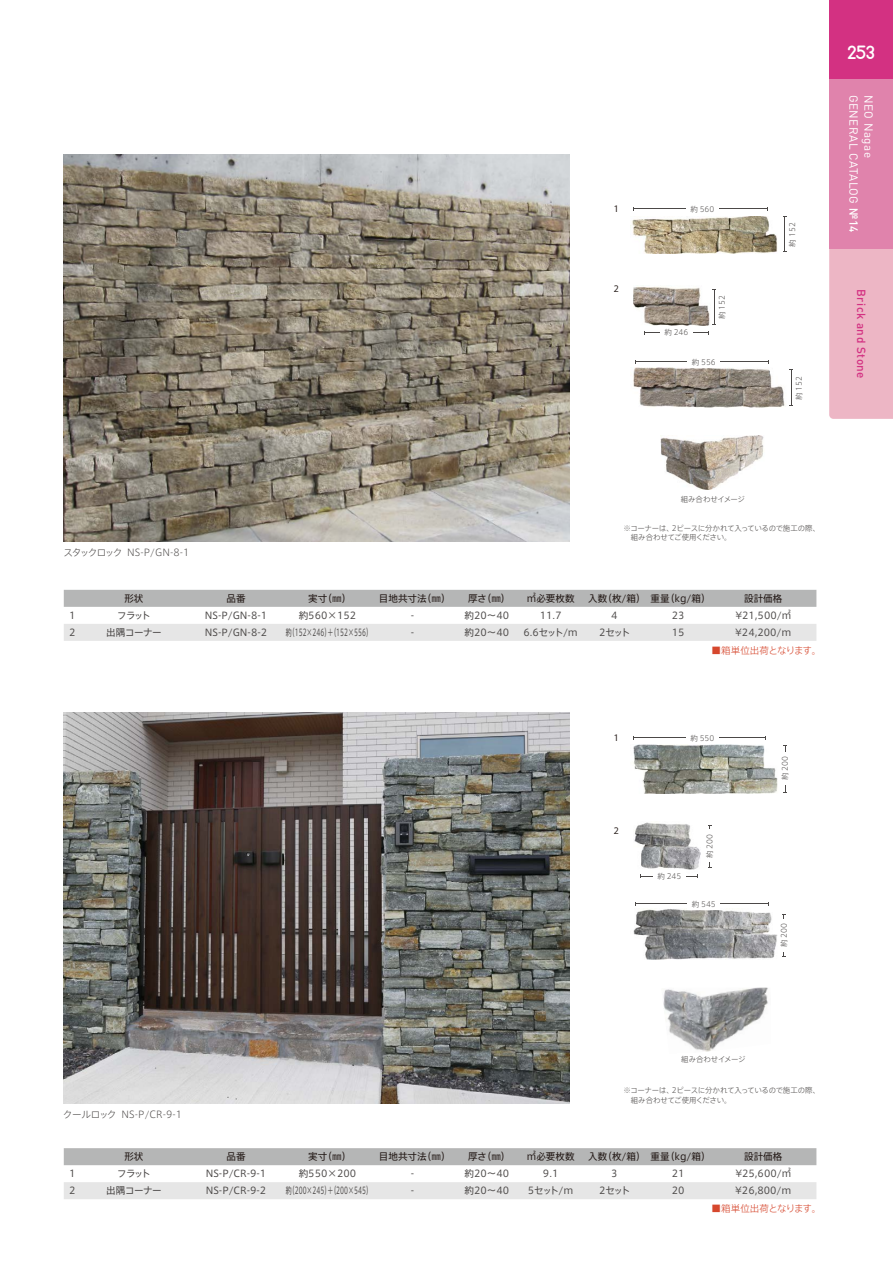
<style>
.page{position:relative;width:893px;height:1263px;background:#fff}
.page>*{position:absolute;margin:0;border:0;box-sizing:border-box;transform-origin:0 0}
.t1{font:19.2px "Arciform";color:#fff}
.t2{font:11.7px "DIN Pro";letter-spacing:.04em;color:#fff}
.t3{font:500 11.7px "DIN Pro";letter-spacing:.04em;color:#d33182}
.t4{font:9.6px "Axis Std";color:#4c4948}
.t5{font:9.6px "Axis Std";color:#221815}
.t6{font:9.6px "Axis Std";color:#4c4948;scale:.62 1}
.t7{font:300 9.6px "Axis Std";letter-spacing:-.06em;color:#d6472d}
.t8{font:300 9.6px "Axis Std";letter-spacing:-.12em;color:#4c4948}
.t9{font:300 9.6px "Axis Std";letter-spacing:-.02em;color:#4c4948}
.t10{font:8.55px "Axis Std";color:#221815}
.t11{font:300 7.5px/9.6px "Axis Std";letter-spacing:-.04em;color:#4c4948}
.t12{font:300 7.5px "Axis Std";letter-spacing:-.015em;color:#4c4948}
.s1{font-weight:500}
</style>
<div class="page">
<img style="left:64px;top:154px;width:506px;height:387px">
<img style="left:64px;top:712px;width:506px;height:392px">
<img style="left:633px;top:368px;width:152px;height:39px">
<img style="left:633px;top:909px;width:145px;height:51px">
<img style="left:630px;top:216px;width:148px;height:38px">
<img style="left:633px;top:744px;width:145px;height:49px">
<img style="left:633px;top:286px;width:77px;height:39px">
<img style="left:634px;top:822px;width:67px;height:48px">
<img style="left:661px;top:435px;width:103px;height:55px">
<img style="left:663px;top:988px;width:105px;height:64px">
<hr style="left:635px;top:361px;width:134px;height:1px;background:#4c4948">
<div style="left:688px;top:356px;width:32px;height:12px;background:#fff"></div>
<hr style="left:635px;top:904px;width:134px;height:1px;background:#4c4948">
<div style="left:688px;top:898px;width:32px;height:12px;background:#fff"></div>
<hr style="left:634px;top:209px;width:133px;height:1px;background:#4c4948">
<div style="left:686px;top:203px;width:33px;height:12px;background:#fff"></div>
<hr style="left:634px;top:738px;width:131px;height:1px;background:#4c4948">
<div style="left:686px;top:732px;width:33px;height:12px;background:#fff"></div>
<hr style="left:641px;top:876px;width:57px;height:1px;background:#4c4948">
<div style="left:653px;top:870px;width:33px;height:12px;background:#fff"></div>
<hr style="left:644px;top:332px;width:64px;height:1px;background:#4c4948">
<div style="left:660px;top:327px;width:33px;height:11px;background:#fff"></div>
<hr style="left:791px;top:370px;width:1px;height:35px;background:#4c4948">
<hr style="left:784px;top:217px;width:1px;height:35px;background:#4c4948">
<hr style="left:714px;top:289px;width:1px;height:35px;background:#4c4948">
<hr style="left:710px;top:826px;width:1px;height:42px;background:#4c4948">
<div style="left:704px;top:830px;width:11px;height:32px;background:#fff"></div>
<hr style="left:783px;top:914px;width:1px;height:42px;background:#4c4948">
<div style="left:778px;top:919px;width:12px;height:32px;background:#fff"></div>
<hr style="left:785px;top:746px;width:1px;height:47px;background:#4c4948">
<div style="left:779px;top:752px;width:12px;height:32px;background:#fff"></div>
<div style="left:64px;top:1148px;width:752px;height:17px;background:#b5b6b6"></div>
<div style="left:64px;top:1182px;width:752px;height:17px;background:#e6e6e6"></div>
<div style="left:64px;top:590px;width:752px;height:17px;background:#b5b6b6"></div>
<div style="left:64px;top:624px;width:752px;height:17px;background:#e6e6e6"></div>
<div style="left:829px;top:249px;width:64px;height:170px;background:#edb6c5"></div>
<div style="left:829px;top:79px;width:64px;height:170px;background:#e083ac"></div>
<div style="left:829px;top:0;width:64px;height:79px;background:#d33182"></div>
<p class="t10" style="left:613px;top:202px;width:7px">1</p>
<p class="t10" style="left:613px;top:283px;width:7px">2</p>
<p class="t12" style="left:690px;top:203px;width:25px">約 560</p>
<p class="t12" style="left:664px;top:327px;width:25px">約 246</p>
<p class="t12" style="left:716px;top:319px;width:25px;rotate:-90deg">約 152</p>
<p class="t12" style="left:692px;top:356px;width:25px">約 556</p>
<p class="t12" style="left:787px;top:246px;width:25px;rotate:-90deg">約 152</p>
<p class="t12" style="left:793px;top:400px;width:25px;rotate:-90deg">約 152</p>
<h1 class="t1" style="left:847px;top:40px;width:29px">253</h1>
<p class="t2" style="left:862px;top:95px;width:139px;rotate:90deg">GENERAL CATALOG <span class="s1">№14</span></p>
<p class="t2" style="left:877px;top:95px;width:65px;rotate:90deg">NEO Nagae</p>
<p class="t3" style="left:869px;top:289px;width:91px;rotate:90deg">Brick and Stone</p>
<p class="t12" style="left:681px;top:493px;width:66px">組み合わせイメージ</p>
<p class="t8" style="left:63px;top:545px;width:128px">スタックロック NS-P/GN-8-1</p>
<p class="t11" style="left:623px;top:523px;width:198px">※コーナーは、2ピースに分かれて入っているので施工の際、　組み合わせてご使用ください。</p>
<p class="t5" style="left:124px;top:591px;width:21px">形状</p>
<p class="t5" style="left:226px;top:591px;width:21px">品番</p>
<p class="t5" style="left:308px;top:591px;width:45px">実寸（㎜）</p>
<p class="t5" style="left:379px;top:591px;width:73px">目地共寸法（㎜）</p>
<p class="t5" style="left:468px;top:591px;width:44px">厚さ（㎜）</p>
<p class="t5" style="left:527px;top:591px;width:49px">㎡必要枚数</p>
<p class="t5" style="left:588px;top:591px;width:124px">入数（枚/箱）重量（kg/箱）</p>
<p class="t5" style="left:744px;top:591px;width:40px">設計価格</p>
<p class="t4" style="left:69px;top:608px;width:8px">1</p>
<p class="t4" style="left:117px;top:608px;width:35px">フラット</p>
<p class="t4" style="left:205px;top:608px;width:64px">NS-P/GN-8-1</p>
<p class="t4" style="left:299px;top:608px;width:59px">約560×152</p>
<p class="t4" style="left:411px;top:608px;width:5px">-</p>
<p class="t4" style="left:465px;top:608px;width:46px">約20～40</p>
<p class="t4" style="left:540px;top:608px;width:23px">11.7</p>
<p class="t4" style="left:611px;top:608px;width:8px">4</p>
<p class="t4" style="left:672px;top:608px;width:14px">23</p>
<p class="t4" style="left:735px;top:608px;width:57px">¥21,500/㎡</p>
<p class="t4" style="left:69px;top:625px;width:8px">2</p>
<p class="t4" style="left:106px;top:625px;width:57px">出隅コーナー</p>
<p class="t4" style="left:205px;top:625px;width:64px">NS-P/GN-8-2</p>
<p class="t6" style="left:286px;top:625px;width:140px">約（152×246）＋（152×556）</p>
<p class="t4" style="left:411px;top:625px;width:5px">-</p>
<p class="t4" style="left:465px;top:625px;width:46px">約20～40</p>
<p class="t4" style="left:523px;top:625px;width:56px">6.6セット/m</p>
<p class="t4" style="left:599px;top:625px;width:33px">2セット</p>
<p class="t4" style="left:672px;top:625px;width:14px">15</p>
<p class="t4" style="left:735px;top:625px;width:58px">¥24,200/m</p>
<p class="t10" style="left:613px;top:731px;width:7px">1</p>
<p class="t10" style="left:613px;top:824px;width:7px">2</p>
<p class="t7" style="left:712px;top:643px;width:111px">■箱単位出荷となります。</p>
<p class="t12" style="left:690px;top:732px;width:25px">約 550</p>
<p class="t12" style="left:657px;top:871px;width:25px">約 245</p>
<p class="t12" style="left:704px;top:858px;width:25px;rotate:-90deg">約 200</p>
<p class="t12" style="left:692px;top:898px;width:25px">約 545</p>
<p class="t12" style="left:779px;top:780px;width:25px;rotate:-90deg">約 200</p>
<p class="t12" style="left:778px;top:947px;width:25px;rotate:-90deg">約 200</p>
<p class="t12" style="left:681px;top:1054px;width:66px">組み合わせイメージ</p>
<p class="t9" style="left:63px;top:1107px;width:120px">クールロック NS-P/CR-9-1</p>
<p class="t11" style="left:623px;top:1085px;width:198px">※コーナーは、2ピースに分かれて入っているので施工の際、　組み合わせてご使用ください。</p>
<p class="t5" style="left:124px;top:1149px;width:21px">形状</p>
<p class="t5" style="left:226px;top:1149px;width:21px">品番</p>
<p class="t5" style="left:308px;top:1149px;width:45px">実寸（㎜）</p>
<p class="t5" style="left:379px;top:1149px;width:73px">目地共寸法（㎜）</p>
<p class="t5" style="left:468px;top:1149px;width:44px">厚さ（㎜）</p>
<p class="t5" style="left:527px;top:1149px;width:49px">㎡必要枚数</p>
<p class="t5" style="left:588px;top:1149px;width:124px">入数（枚/箱）重量（kg/箱）</p>
<p class="t5" style="left:744px;top:1149px;width:40px">設計価格</p>
<p class="t4" style="left:69px;top:1166px;width:8px">1</p>
<p class="t4" style="left:117px;top:1166px;width:35px">フラット</p>
<p class="t4" style="left:206px;top:1166px;width:62px">NS-P/CR-9-1</p>
<p class="t4" style="left:299px;top:1166px;width:59px">約550×200</p>
<p class="t4" style="left:411px;top:1166px;width:5px">-</p>
<p class="t4" style="left:465px;top:1166px;width:46px">約20～40</p>
<p class="t4" style="left:543px;top:1166px;width:17px">9.1</p>
<p class="t4" style="left:611px;top:1166px;width:8px">3</p>
<p class="t4" style="left:672px;top:1166px;width:14px">21</p>
<p class="t4" style="left:735px;top:1166px;width:57px">¥25,600/㎡</p>
<p class="t4" style="left:69px;top:1183px;width:8px">2</p>
<p class="t4" style="left:106px;top:1183px;width:57px">出隅コーナー</p>
<p class="t4" style="left:206px;top:1183px;width:62px">NS-P/CR-9-2</p>
<p class="t6" style="left:286px;top:1183px;width:140px">約（200×245）＋（200×545）</p>
<p class="t4" style="left:411px;top:1183px;width:5px">-</p>
<p class="t4" style="left:465px;top:1183px;width:46px">約20～40</p>
<p class="t4" style="left:528px;top:1183px;width:47px">5セット/m</p>
<p class="t4" style="left:599px;top:1183px;width:33px">2セット</p>
<p class="t4" style="left:672px;top:1183px;width:14px">20</p>
<p class="t4" style="left:735px;top:1183px;width:58px">¥26,800/m</p>
<p class="t7" style="left:712px;top:1201px;width:111px">■箱単位出荷となります。</p>
</div>
